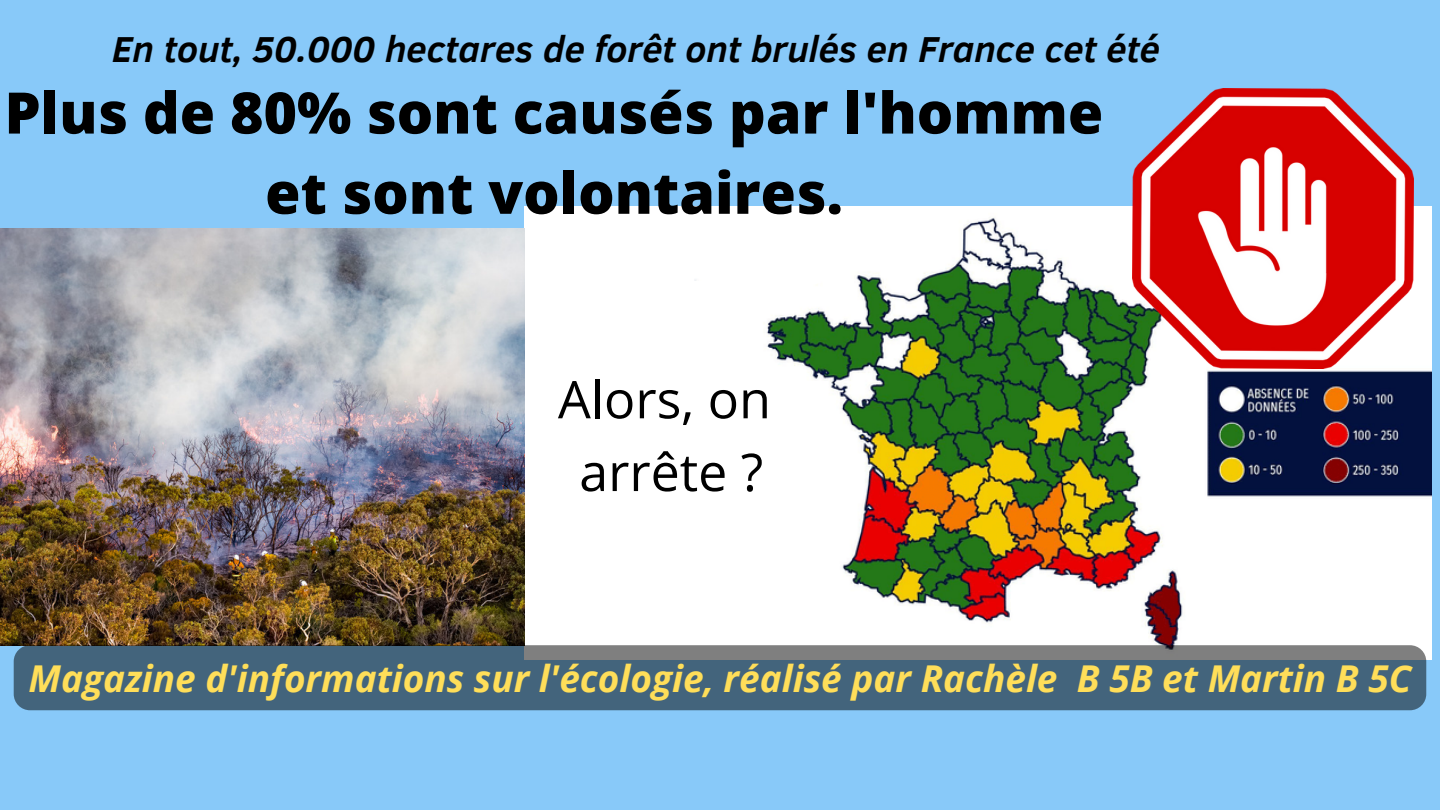
<style>
.page{position:relative;width:1440px;height:810px;background:#88c9f9}
.page>*{position:absolute;margin:0;border:0;box-sizing:border-box;transform-origin:0 0}
.t1{font:800 57.3px/80.2px "Open Sans";color:#000;text-align:center}
.t2{font:52px/72.8px "Open Sans";color:#000;text-align:center}
.t3{font:italic 700 37px "Open Sans";color:#ffde59}
.t4{font:italic 700 37px "Clear Sans";color:#000}
</style>
<div class="page">
<img style="left:524px;top:206px;width:908px;height:454px">
<img style="left:1133px;top:88px;width:280px;height:281px">
<img style="left:0;top:228px;width:524px;height:417px">
<div style="left:14px;top:645px;width:1412px;height:65px;background:#000;border-radius:16px;opacity:.5"></div>
<p class="t4" style="left:112px;top:22px;width:1049px">En tout, 50.000 hectares de forêt ont brulés en France cet été</p>
<h1 class="t1" style="left:4px;top:71px;width:1100px">Plus de 80% sont causés par l'homme et sont volontaires.</h1>
<h2 class="t2" style="left:558px;top:362px;width:215px">Alors, on arrête ?</h2>
<p class="t3" style="left:29px;top:653px;width:1384px">Magazine d'informations sur l'écologie, réalisé par Rachèle B 5B et Martin B 5C</p>
</div>
